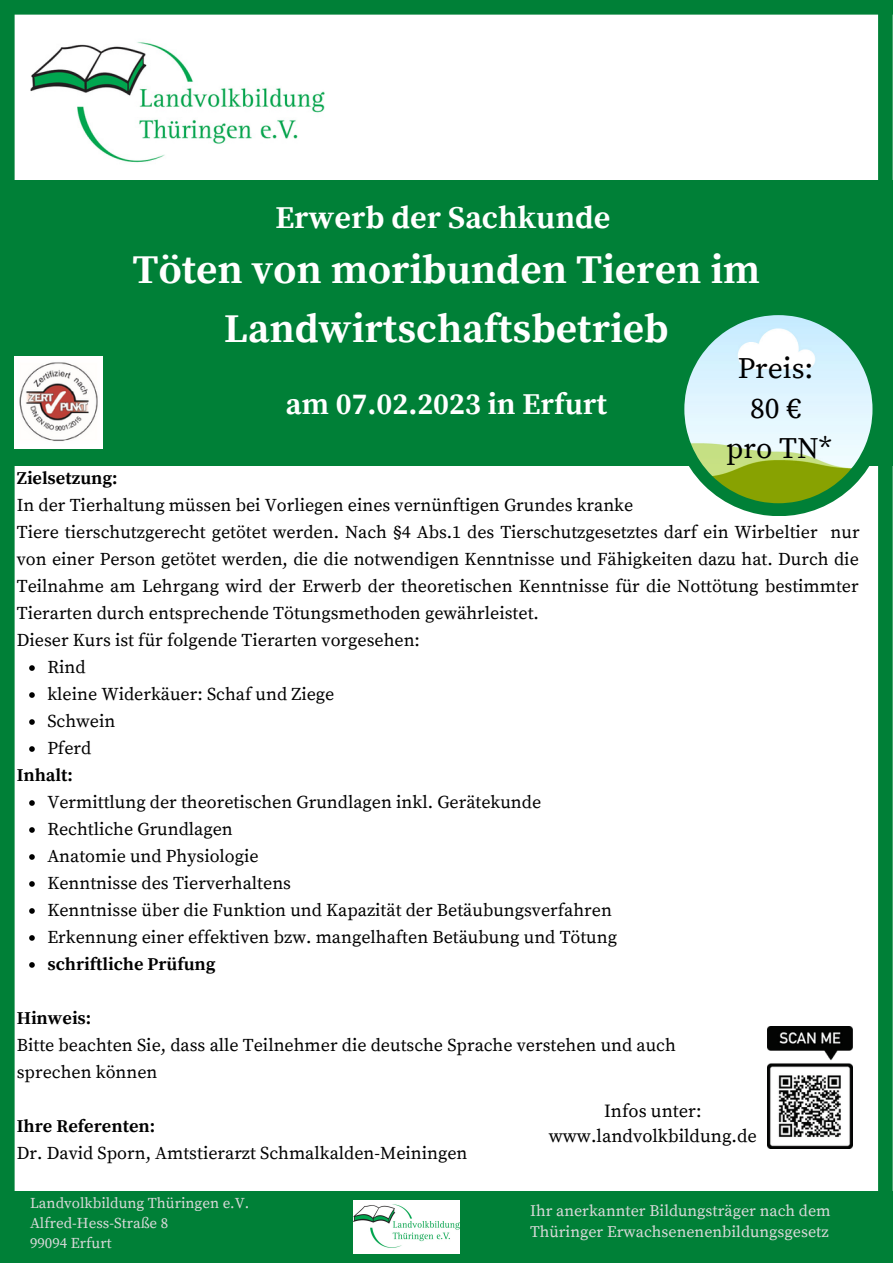
<style>
.page{position:relative;width:893px;height:1264px;background:#fff}
.page>*{position:absolute;margin:0;border:0;box-sizing:border-box;transform-origin:0 0}
.t1{font:700 40.65px/59.6px "Source Serif Pro";color:#fff;text-align:center}
.t2{font:700 31.65px "Source Serif Pro";color:#fff}
.t3{font:700 30.15px "Source Serif Pro";color:#fff}
.t4{font:29.55px/40.2px "Source Serif Pro";color:#000;text-align:center}
.t5{font:18.45px/25.3px "Source Serif Pro";color:#000;text-align:center}
.t6{font:18px/27px "Source Serif Pro";color:#000}
.t7{font:700 18px "Source Serif Pro";color:#000}
.t8{font:16.05px/21.3px "Source Serif Pro";color:#d9d9d9}
.t9{font:15px/20.2px "Source Serif Pro";color:#d9d9d9}
</style>
<div class="page">
<div style="left:0;top:180px;width:892px;height:286px;background:#008037"></div>
<img style="left:30px;top:42px;width:295px;height:121px">
<svg style="left:29px;top:665px;width:6px;height:6px"></svg>
<svg style="left:29px;top:692px;width:6px;height:6px"></svg>
<svg style="left:29px;top:719px;width:6px;height:5px"></svg>
<svg style="left:29px;top:746px;width:6px;height:5px"></svg>
<svg style="left:29px;top:800px;width:6px;height:5px"></svg>
<svg style="left:29px;top:827px;width:6px;height:5px"></svg>
<svg style="left:29px;top:854px;width:6px;height:5px"></svg>
<svg style="left:29px;top:881px;width:6px;height:5px"></svg>
<svg style="left:29px;top:908px;width:6px;height:5px"></svg>
<svg style="left:29px;top:935px;width:6px;height:5px"></svg>
<svg style="left:29px;top:962px;width:6px;height:5px"></svg>
<svg style="left:728px;top:401px;width:145px;height:115px"></svg>
<img style="left:684px;top:315px;width:188px;height:188px">
<div style="left:0;top:1190px;width:892px;height:72px;background:#008037"></div>
<div style="left:878px;top:0;width:14px;height:1262px;background:#008037"></div>
<div style="left:0;top:0;width:15px;height:1262px;background:#008037"></div>
<div style="left:0;top:0;width:892px;height:15px;background:#008037"></div>
<img style="left:15px;top:357px;width:87px;height:91px">
<img style="left:354px;top:1200px;width:105px;height:52px">
<img style="left:767px;top:1026px;width:85px;height:122px">
<h2 class="t2" style="left:275px;top:198px;width:336px">Erwerb der Sachkunde</h2>
<h1 class="t1" style="left:132px;top:241px;width:629px">Töten von moribunden Tieren im<br>Landwirtschaftsbetrieb</h1>
<h3 class="t3" style="left:285px;top:386px;width:323px">am 07.02.2023 in Erfurt</h3>
<h3 class="t4" style="left:726px;top:349px;width:107px">Preis:<br>80 €<br>pro TN*</h3>
<p class="t7" style="left:17px;top:467px;width:102px">Zielsetzung:</p>
<p class="t6" style="left:17px;top:492px;width:844px">In der Tierhaltung müssen bei Vorliegen eines vernünftigen Grundes kranke<br>Tiere tierschutzgerecht getötet werden. Nach §4 Abs.1 des Tierschutzgesetztes darf ein Wirbeltier nur von einer Person getötet werden, die die notwendigen Kenntnisse und Fähigkeiten dazu hat. Durch die Teilnahme am Lehrgang wird der Erwerb der theoretischen Kenntnisse für die Nottötung bestimmter Tierarten durch entsprechende Tötungsmethoden gewährleistet.<br>Dieser Kurs ist für folgende Tierarten vorgesehen:</p>
<p class="t6" style="left:47px;top:654px;width:288px">Rind<br>kleine Widerkäuer: Schaf und Ziege<br>Schwein<br>Pferd</p>
<p class="t7" style="left:17px;top:764px;width:58px">Inhalt:</p>
<p class="t6" style="left:47px;top:789px;width:571px">Vermittlung der theoretischen Grundlagen inkl. Gerätekunde Rechtliche Grundlagen<br>Anatomie und Physiologie<br>Kenntnisse des Tierverhaltens<br>Kenntnisse über die Funktion und Kapazität der Betäubungsverfahren Erkennung einer effektiven bzw. mangelhaften Betäubung und Tötung</p>
<p class="t7" style="left:47px;top:953px;width:170px">schriftliche Prüfung</p>
<p class="t7" style="left:17px;top:1007px;width:76px">Hinweis:</p>
<p class="t6" style="left:17px;top:1032px;width:660px">Bitte beachten Sie, dass alle Teilnehmer die deutsche Sprache verstehen und auch sprechen können</p>
<p class="t7" style="left:17px;top:1115px;width:140px">Ihre Referenten:</p>
<p class="t6" style="left:17px;top:1140px;width:452px">Dr. David Sporn, Amtstierarzt Schmalkalden-Meiningen</p>
<p class="t5" style="left:548px;top:1098px;width:209px">Infos unter: www.landvolkbildung.de</p>
<p class="t9" style="left:30px;top:1193px;width:221px">Landvolkbildung Thüringen e.V.<br>Alfred-Hess-Straße 8<br>99094 Erfurt</p>
<p class="t8" style="left:530px;top:1200px;width:302px">Ihr anerkannter Bildungsträger nach dem<br>Thüringer Erwachsenenenbildungsgesetz</p>
</div>
